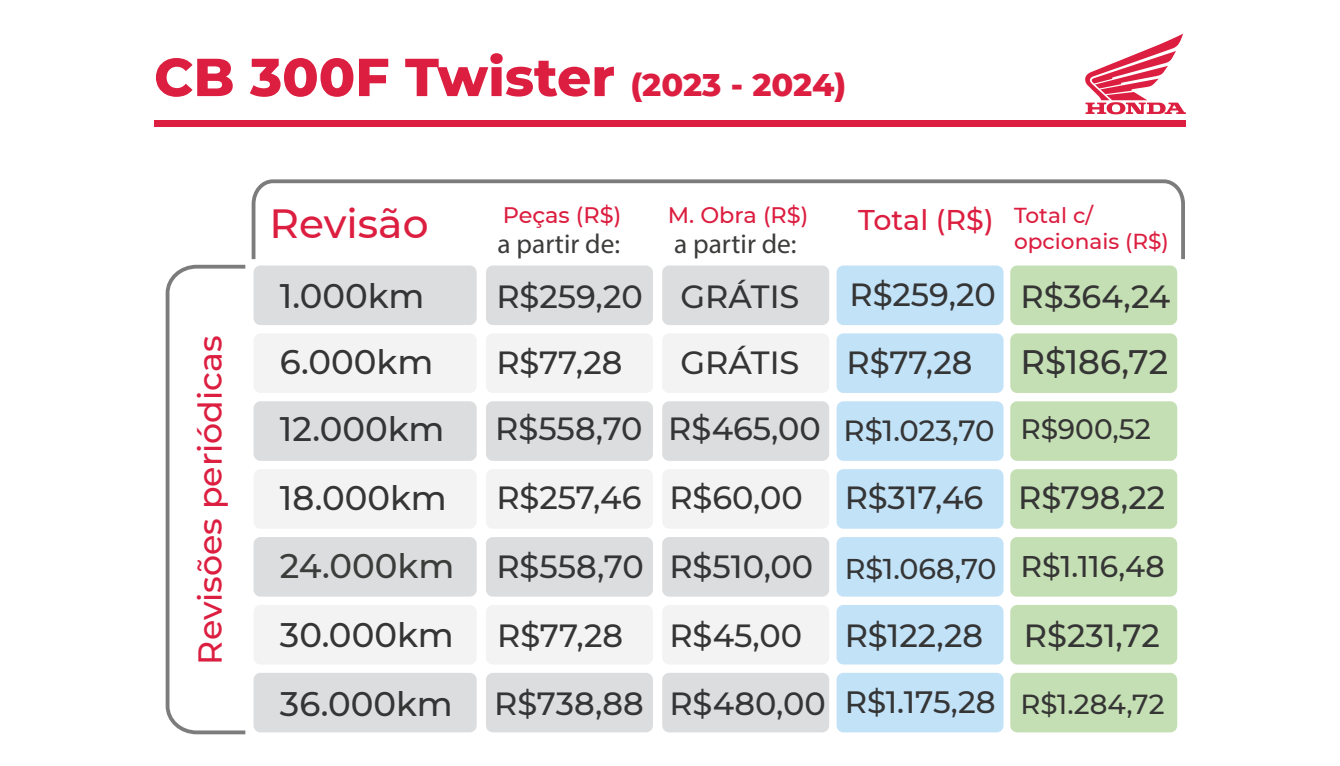
<style>
.page{position:relative;width:1340px;height:766px;background:#fff}
.page>*{position:absolute;margin:0;border:0;box-sizing:border-box;transform-origin:0 0}
.t1{font:800 53.32px "Montserrat";color:#dc1e40}
.t2{font:500 40.73px "Montserrat";color:#dc1e40}
.t3{font:500 33.98px/67.7px "Montserrat";color:#353535}
.t4{font:500 33.98px "Montserrat";color:#3c3c3b}
.t5{font:500 33.07px "Montserrat";color:#dc1e40}
.t6{font:500 31.95px/68.4px "Montserrat";color:#353535}
.t7{font:500 30.82px "Montserrat";color:#353535}
.t8{font:500 29.93px "Montserrat";color:#353535}
.t9{font:500 29.03px "Montserrat";color:#353535}
.t10{font:500 28.57px "Montserrat";color:#dc1e40}
.t11{font:500 28.57px "Montserrat";color:#353535}
.t12{font:500 28.12px "Montserrat";color:#353535}
.t13{font:27.45px "Myriad Pro";color:#3c3c3b}
.t14{font:500 27.45px "Montserrat";color:#353535}
.t15{font:500 22.5px "Montserrat";color:#dc1e40}
.t16{font:500 21.6px "Montserrat";color:#dc1e40}
.s1{font-size:31.95px}
</style>
<div class="page">
<div style="left:154px;top:120px;width:1031px;height:6px;background:#dc1e40"></div>
<svg style="left:1085px;top:34px;width:100px;height:80px"></svg>
<div style="left:253px;top:265px;width:223px;height:60px;background:#dbdddf;border-radius:7px"></div>
<div style="left:662px;top:265px;width:167px;height:60px;background:#dbdddf;border-radius:7px"></div>
<div style="left:662px;top:333px;width:167px;height:60px;background:#f3f3f4;border-radius:7px"></div>
<div style="left:662px;top:401px;width:167px;height:59px;background:#dbdddf;border-radius:7px"></div>
<div style="left:662px;top:469px;width:167px;height:59px;background:#f3f3f4;border-radius:7px"></div>
<div style="left:662px;top:537px;width:167px;height:59px;background:#dbdddf;border-radius:7px"></div>
<div style="left:662px;top:604px;width:167px;height:60px;background:#f3f3f4;border-radius:7px"></div>
<div style="left:662px;top:672px;width:167px;height:60px;background:#dbdddf;border-radius:7px"></div>
<div style="left:486px;top:265px;width:167px;height:60px;background:#dbdddf;border-radius:7px"></div>
<div style="left:486px;top:333px;width:167px;height:60px;background:#f3f3f4;border-radius:7px"></div>
<div style="left:486px;top:401px;width:167px;height:59px;background:#dbdddf;border-radius:7px"></div>
<div style="left:486px;top:469px;width:167px;height:59px;background:#f3f3f4;border-radius:7px"></div>
<div style="left:486px;top:537px;width:167px;height:59px;background:#dbdddf;border-radius:7px"></div>
<div style="left:486px;top:604px;width:167px;height:60px;background:#f3f3f4;border-radius:7px"></div>
<div style="left:486px;top:672px;width:167px;height:60px;background:#dbdddf;border-radius:7px"></div>
<div style="left:836px;top:265px;width:167px;height:60px;background:#c2e2f8;border-radius:7px"></div>
<div style="left:1010px;top:265px;width:167px;height:60px;background:#c5dfb4;border-radius:7px"></div>
<div style="left:836px;top:333px;width:167px;height:60px;background:#c2e2f8;border-radius:7px"></div>
<div style="left:1010px;top:333px;width:167px;height:60px;background:#c5dfb4;border-radius:7px"></div>
<div style="left:836px;top:401px;width:167px;height:59px;background:#c2e2f8;border-radius:7px"></div>
<div style="left:1010px;top:401px;width:167px;height:59px;background:#c5dfb4;border-radius:7px"></div>
<div style="left:836px;top:469px;width:167px;height:59px;background:#c2e2f8;border-radius:7px"></div>
<div style="left:1010px;top:469px;width:167px;height:59px;background:#c5dfb4;border-radius:7px"></div>
<div style="left:836px;top:537px;width:167px;height:59px;background:#c2e2f8;border-radius:7px"></div>
<div style="left:1010px;top:537px;width:167px;height:59px;background:#c5dfb4;border-radius:7px"></div>
<div style="left:836px;top:604px;width:167px;height:60px;background:#c2e2f8;border-radius:7px"></div>
<div style="left:1010px;top:604px;width:167px;height:60px;background:#c5dfb4;border-radius:7px"></div>
<div style="left:836px;top:672px;width:167px;height:60px;background:#c2e2f8;border-radius:7px"></div>
<div style="left:1010px;top:672px;width:167px;height:60px;background:#c5dfb4;border-radius:7px"></div>
<div style="left:253px;top:333px;width:223px;height:60px;background:#f3f3f4;border-radius:7px"></div>
<div style="left:253px;top:401px;width:223px;height:59px;background:#dbdddf;border-radius:7px"></div>
<div style="left:253px;top:469px;width:223px;height:59px;background:#f3f3f4;border-radius:7px"></div>
<div style="left:253px;top:537px;width:223px;height:59px;background:#dbdddf;border-radius:7px"></div>
<div style="left:253px;top:604px;width:223px;height:60px;background:#f3f3f4;border-radius:7px"></div>
<div style="left:253px;top:672px;width:223px;height:60px;background:#dbdddf;border-radius:7px"></div>
<svg style="left:251px;top:179px;width:934px;height:81px"></svg>
<svg style="left:165px;top:264px;width:81px;height:471px"></svg>
<h1 class="t1" style="left:154px;top:38px;width:693px">CB 300F Twister <span class="s1">(2023 - 2024)</span></h1>
<p class="t5" style="left:187px;top:664px;width:330px;rotate:-90deg">Revisões periódicas</p>
<p class="t2" style="left:269px;top:195px;width:160px">Revisão</p>
<p class="t15" style="left:503px;top:199px;width:120px">Peças (R$)</p>
<p class="t15" style="left:668px;top:199px;width:142px">M. Obra (R$)</p>
<p class="t10" style="left:858px;top:200px;width:236px">Total (R$) <sup>Total</sup> <sup>c/</sup></p>
<p class="t13" style="left:497px;top:226px;width:124px">a partir de:</p>
<p class="t13" style="left:674px;top:226px;width:124px">a partir de:</p>
<p class="t16" style="left:1014px;top:226px;width:156px">opcionais (R$)</p>
<p class="t6" style="left:680px;top:261px;width:120px">GRÁTIS</p>
<p class="t6" style="left:680px;top:327px;width:120px">GRÁTIS</p>
<p class="t6" style="left:668px;top:393px;width:154px">R$465,00</p>
<p class="t6" style="left:669px;top:462px;width:135px">R$60,00</p>
<p class="t6" style="left:669px;top:530px;width:145px">R$510,00</p>
<p class="t6" style="left:669px;top:599px;width:134px">R$45,00</p>
<p class="t6" style="left:669px;top:668px;width:158px">R$480,00</p>
<p class="t6" style="left:849px;top:259px;width:148px">R$259,20</p>
<p class="t3" style="left:280px;top:261px;width:146px">1.000km</p>
<p class="t6" style="left:496px;top:261px;width:148px">R$259,20</p>
<p class="t6" style="left:1020px;top:261px;width:151px">R$364,24</p>
<p class="t3" style="left:1020px;top:326px;width:149px">R$186,72</p>
<p class="t12" style="left:1020px;top:409px;width:132px">R$900,52</p>
<p class="t6" style="left:1018px;top:462px;width:148px">R$798,22</p>
<p class="t8" style="left:1020px;top:545px;width:146px">R$1.116,48</p>
<p class="t6" style="left:494px;top:326px;width:151px">R$77,28<br>R$558,70<br>R$257,46<br>R$558,70<br>R$77,28<br>R$738,88</p>
<p class="t6" style="left:846px;top:327px;width:127px">R$77,28</p>
<p class="t3" style="left:280px;top:327px;width:168px">6.000km<br>12.000km<br>18.000km</p>
<p class="t9" style="left:843px;top:410px;width:153px">R$1.023,70</p>
<p class="t6" style="left:844px;top:462px;width:140px">R$317,46</p>
<p class="t4" style="left:280px;top:542px;width:176px">24.000km</p>
<p class="t11" style="left:844px;top:548px;width:153px">R$1.068,70</p>
<p class="t6" style="left:844px;top:599px;width:140px">R$122,28</p>
<p class="t6" style="left:1023px;top:600px;width:138px">R$231,72</p>
<p class="t7" style="left:844px;top:680px;width:152px">R$1.175,28</p>
<p class="t3" style="left:280px;top:599px;width:175px;line-height:68.9px">30.000km<br>36.000km</p>
<p class="t14" style="left:1020px;top:685px;width:145px">R$1.284,72</p>
</div>
